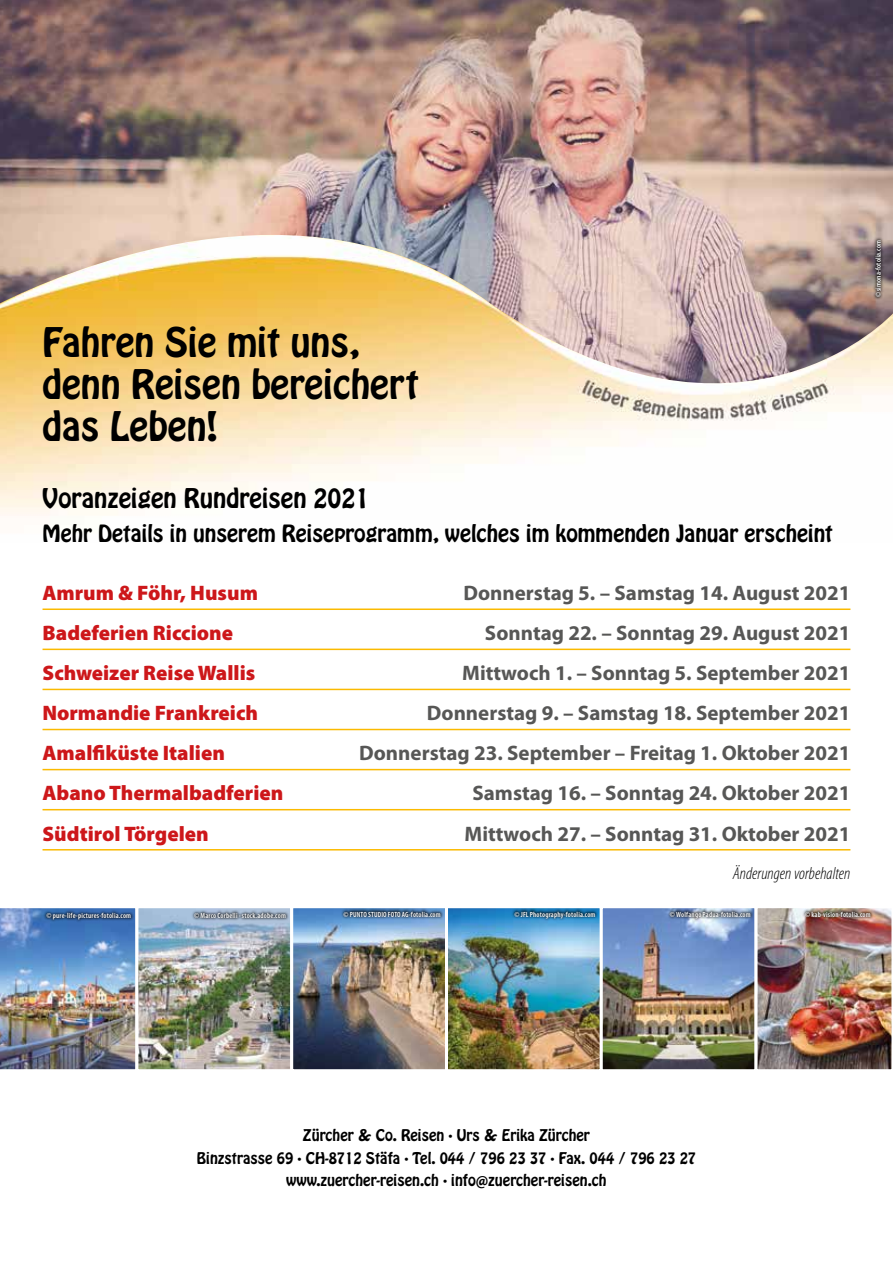
<style>
.page{position:relative;width:893px;height:1263px;background:#fff}
.page>*{position:absolute;margin:0;border:0;box-sizing:border-box;transform-origin:0 0}
.t1{font:36px/42px "Hobo Std";color:#000}
.t2{font:24px "Hobo Std";color:#000}
.t3{font:700 21px "Myriad Pro";color:#575756}
.t4{font:900 21px "Myriad Pro";color:#cd171a}
.t5{font:21px "Hobo Std";color:#000}
.t6{font:italic 300 condensed 17.25px "Myriad Pro";color:#000}
.t7{font:14.25px/22.5px "Hobo Std";color:#000;text-align:center}
.t8{font:600 condensed 7.5px "Myriad Pro";letter-spacing:.02em;color:#fff}
</style>
<div class="page">
<img style="left:0;top:385px;width:893px;height:131px">
<img style="left:0;top:0;width:893px;height:385px">
<hr style="left:43px;top:608px;width:807px;height:2px;background:#fbba00">
<hr style="left:43px;top:649px;width:807px;height:1px;background:#fbba00">
<hr style="left:43px;top:689px;width:807px;height:1px;background:#fbba00">
<hr style="left:43px;top:729px;width:807px;height:1px;background:#fbba00">
<hr style="left:43px;top:769px;width:807px;height:1px;background:#fbba00">
<hr style="left:43px;top:809px;width:807px;height:1px;background:#fbba00">
<hr style="left:43px;top:849px;width:807px;height:1px;background:#fbba00">
<div style="left:872px;top:237px;width:12px;height:63px;background:#000;opacity:.8"></div>
<img style="left:0;top:908px;width:135px;height:162px">
<img style="left:139px;top:909px;width:150px;height:159px">
<div style="left:135px;top:905px;width:158px;height:167px;border:3px solid #fff"></div>
<img style="left:294px;top:909px;width:150px;height:159px">
<div style="left:290px;top:905px;width:158px;height:167px;border:3px solid #fff"></div>
<img style="left:449px;top:909px;width:150px;height:159px">
<div style="left:445px;top:905px;width:158px;height:167px;border:3px solid #fff"></div>
<img style="left:604px;top:909px;width:150px;height:159px">
<div style="left:600px;top:905px;width:158px;height:167px;border:3px solid #fff"></div>
<img style="left:754px;top:905px;width:138px;height:167px">
<div style="left:43px;top:909px;width:91px;height:14px;background:#000;opacity:.8"></div>
<div style="left:191px;top:909px;width:98px;height:12px;background:#000;opacity:.8"></div>
<div style="left:341px;top:908px;width:103px;height:12px;background:#000;opacity:.8"></div>
<div style="left:511px;top:908px;width:87px;height:14px;background:#000;opacity:.8"></div>
<div style="left:667px;top:908px;width:87px;height:14px;background:#000;opacity:.8"></div>
<div style="left:802px;top:908px;width:72px;height:12px;background:#000;opacity:.8"></div>
<h1 class="t1" style="left:43px;top:321px;width:378px">Fahren Sie mit uns, denn Reisen bereichert das Leben!</h1>
<p class="t2" style="left:43px;top:482px;width:328px">Voranzeigen Rundreisen 2021</p>
<p class="t5" style="left:43px;top:519px;width:792px">Mehr Details in unserem Reiseprogramm, welches im kommenden Januar erscheint</p>
<p class="t4" style="left:43px;top:579px;width:217px">Amrum &amp; Föhr, Husum</p>
<p class="t3" style="left:463px;top:579px;width:388px">Donnerstag 5. – Samstag 14. August 2021</p>
<p class="t4" style="left:43px;top:619px;width:192px">Badeferien Riccione</p>
<p class="t3" style="left:485px;top:619px;width:367px">Sonntag 22. – Sonntag 29. August 2021</p>
<p class="t4" style="left:43px;top:659px;width:214px">Schweizer Reise Wallis</p>
<p class="t3" style="left:462px;top:659px;width:390px">Mittwoch 1. – Sonntag 5. September 2021</p>
<p class="t4" style="left:43px;top:699px;width:217px">Normandie Frankreich</p>
<p class="t3" style="left:427px;top:699px;width:425px">Donnerstag 9. – Samstag 18. September 2021</p>
<p class="t4" style="left:43px;top:739px;width:184px">Amalfiküste Italien</p>
<p class="t3" style="left:359px;top:740px;width:493px">Donnerstag 23. September – Freitag 1. Oktober 2021</p>
<p class="t4" style="left:43px;top:779px;width:242px">Abano Thermalbadferien</p>
<p class="t3" style="left:472px;top:780px;width:380px">Samstag 16. – Sonntag 24. Oktober 2021</p>
<p class="t4" style="left:43px;top:819px;width:168px">Südtirol Törgelen</p>
<p class="t3" style="left:464px;top:820px;width:387px">Mittwoch 27. – Sonntag 31. Oktober 2021</p>
<p class="t6" style="left:733px;top:863px;width:119px">Änderungen vorbehalten</p>
<p class="t8" style="left:874px;top:297px;width:59px;rotate:-90deg">© simona-fotolia.com</p>
<p class="t8" style="left:47px;top:911px;width:86px">© pure-life-pictures-fotolia.com</p>
<p class="t8" style="left:194px;top:911px;width:93px">© Marco Corbelli - stock.adobe.com</p>
<p class="t8" style="left:343px;top:910px;width:99px">© PUNTO STUDIO FOTO AG-fotolia.com</p>
<p class="t8" style="left:515px;top:910px;width:82px">© JFL Photography-fotolia.com</p>
<p class="t8" style="left:670px;top:910px;width:82px">© Wolfango Padua-fotolia.com</p>
<p class="t8" style="left:805px;top:910px;width:67px">© kab-vision-fotolia.com</p>
<p class="t7" style="left:197px;top:1124px;width:501px">Zürcher &amp; Co. Reisen · Urs &amp; Erika Zürcher<br>Binzstrasse 69 · CH-8712 Stäfa · Tel. 044 / 796 23 37 · Fax. 044 / 796 23 27 www.zuercher-reisen.ch · info@zuercher-reisen.ch</p>
</div>
